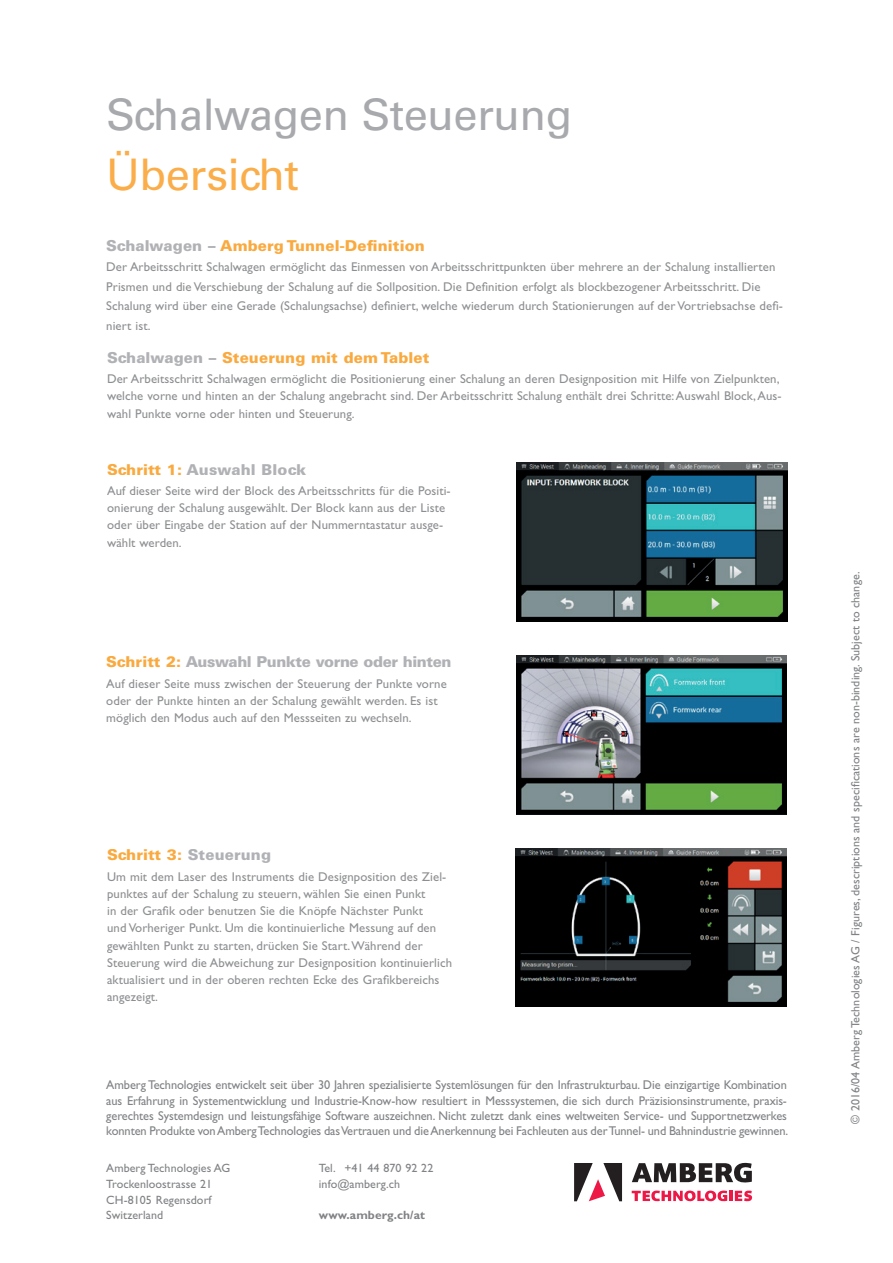
<style>
.page{position:relative;width:893px;height:1263px;background:#fff}
.page>*{position:absolute;margin:0;border:0;box-sizing:border-box;transform-origin:0 0}
.t1{font:43.5px "Univers";letter-spacing:-.01em;color:#a8a9ad}
.t2{font:43.5px "Univers";letter-spacing:-.01em;color:#faad49}
.t3{font:900 15px "Univers";letter-spacing:.005em;color:#f9a029}
.t4{font:900 15px "Univers";letter-spacing:-.025em;color:#a8a9ad}
.t5{font:900 15px "Univers";letter-spacing:.005em;color:#a8a9ad}
.t6{font:12.75px/17.2px "Gill Sans";letter-spacing:.005em;color:#808285}
.t7{font:12px/15.8px "Gill Sans";letter-spacing:.005em;color:#808285}
.t8{font:700 12px "Gill Sans";letter-spacing:.005em;color:#808285}
.s1{color:#a8a9ad}
.s2{color:#f9a029}
</style>
<div class="page">
<svg style="left:632px;top:1163px;width:120px;height:20px"></svg>
<svg style="left:574px;top:1163px;width:48px;height:38px"></svg>
<svg style="left:632px;top:1190px;width:95px;height:11px"></svg>
<hr style="left:729px;top:1191px;width:4px;height:10px;background:#ed1845">
<svg style="left:735px;top:1190px;width:17px;height:11px"></svg>
<img style="left:517px;top:463px;width:270px;height:158px">
<img style="left:516px;top:655px;width:271px;height:159px">
<img style="left:516px;top:848px;width:271px;height:159px">
<h1 class="t1" style="left:106px;top:89px;width:467px">Schalwagen Steuerung</h1>
<h1 class="t2" style="left:106px;top:149px;width:194px">Übersicht</h1>
<p class="t3" style="left:106px;top:236px;width:320px"><span class="s1">Schalwagen –</span> Amberg Tunnel-Definition</p>
<p class="t6" style="left:106px;top:257px;width:678px;line-height:19.5px">Der Arbeitsschritt Schalwagen ermöglicht das Einmessen von Arbeitsschrittpunkten über mehrere an der Schalung installierten Prismen und die Verschiebung der Schalung auf die Sollposition. Die Definition erfolgt als blockbezogener Arbeitsschritt. Die Schalung wird über eine Gerade (Schalungsachse) definiert, welche wiederum durch Stationierungen auf der Vortriebsachse defi&shy;niert ist.</p>
<p class="t3" style="left:107px;top:348px;width:324px"><span class="s1">Schalwagen –</span> Steuerung mit dem Tablet</p>
<p class="t6" style="left:107px;top:370px;width:676px">Der Arbeitsschritt Schalwagen ermöglicht die Positionierung einer Schalung an deren Designposition mit Hilfe von Zielpunkten, welche vorne und hinten an der Schalung angebracht sind. Der Arbeitsschritt Schalung enthält drei Schritte: Auswahl Block, Aus&shy;wahl Punkte vorne oder hinten und Steuerung.</p>
<p class="t5" style="left:107px;top:460px;width:201px"><span class="s2">Schritt 1:</span> Auswahl Block</p>
<p class="t6" style="left:107px;top:482px;width:345px">Auf dieser Seite wird der Block des Arbeitsschritts für die Positi&shy;onierung der Schalung ausgewählt. Der Block kann aus der Liste oder über Eingabe der Station auf der Nummerntastatur ausge&shy;wählt werden.</p>
<p class="t4" style="left:106px;top:653px;width:347px"><span class="s2">Schritt 2:</span> Auswahl Punkte vorne oder hinten</p>
<p class="t6" style="left:106px;top:675px;width:342px">Auf dieser Seite muss zwischen der Steuerung der Punkte vorne oder der Punkte hinten an der Schalung gewählt werden. Es ist möglich den Modus auch auf den Messseiten zu wechseln.</p>
<p class="t3" style="left:107px;top:845px;width:165px">Schritt 3: <span class="s1">Steuerung</span></p>
<p class="t6" style="left:107px;top:868px;width:346px">Um mit dem Laser des Instruments die Designposition des Ziel&shy;punktes auf der Schalung zu steuern, wählen Sie einen Punkt<br>in der Grafik oder benutzen Sie die Knöpfe Nächster Punkt<br>und Vorheriger Punkt. Um die kontinuierliche Messung auf den gewählten Punkt zu starten, drücken Sie Start. Während der Steuerung wird die Abweichung zur Designposition kontinuierlich aktualisiert und in der oberen rechten Ecke des Grafikbereichs angezeigt.</p>
<p class="t6" style="left:106px;top:1077px;width:683px;line-height:15.3px;text-align:justify">Amberg Technologies entwickelt seit über 30 Jahren spezialisierte Systemlösungen für den Infrastrukturbau. Die einzigartige Kombination aus Erfahrung in Systementwicklung und Industrie-Know-how resultiert in Messsystemen, die sich durch Präzisionsinstrumente, praxis&shy;gerechtes Systemdesign und leistungsfähige Software auszeichnen. Nicht zuletzt dank eines weltweiten Service- und Supportnetzwerkes konnten Produkte von Amberg Technologies das Vertrauen und die Anerkennung bei Fachleuten aus der Tunnel- und Bahnindustrie gewinnen.</p>
<p class="t7" style="left:106px;top:1160px;width:126px">Amberg Technologies AG<br>Trockenloostrasse 21<br>CH-8105 Regensdorf<br>Switzerland</p>
<p class="t7" style="left:319px;top:1160px;width:116px">Tel. +41 44 870 92 22 info@amberg.ch</p>
<p class="t8" style="left:319px;top:1208px;width:108px">www.amberg.ch/at</p>
<p class="t7" style="left:848px;top:1124px;width:554px;rotate:-90deg">© 2016/04 Amberg Technologies AG / Figures, descriptions and specifications are non-binding. Subject to change.</p>
</div>
